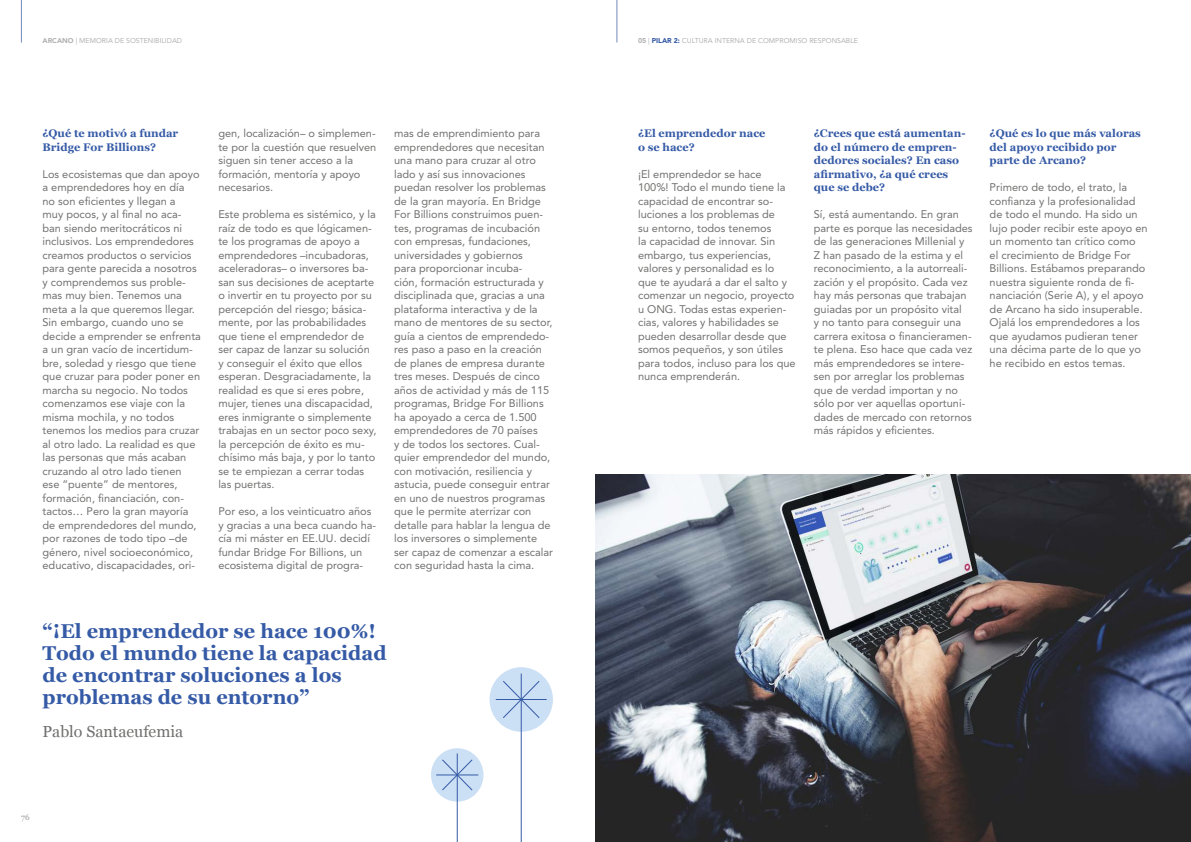
<style>
.page{position:relative;width:1191px;height:842px;background:#fff}
.page>*{position:absolute;margin:0;border:0;box-sizing:border-box;transform-origin:0 0}
.t1{font:700 20px/22px "Georgia";color:#355aa6}
.t2{font:16px "Georgia";color:#70706f}
.Párrafo_1{font:11px/13.5px "Avenir LT Std";color:#70706f}
.Subtítulo_párrafo{font:700 11px/13.5px "Georgia";color:#355aa6}
.Párrafo_1-2{font:700 11px/13.5px "Georgia";color:#355aa6}
.t3{font:8px "Georgia";color:#9d9d9d}
.t4{font:7px "Avenir LT Std";color:#b2b2b2}
.s1{font-weight:900}
.s2{font-weight:900;color:#355aa6}
</style>
<div class="page">
<hr style="left:617px;top:0;width:1px;height:43px;background:#718bbe">
<hr style="left:21px;top:0;width:1px;height:43px;background:#718bbe">
<img style="left:595px;top:475px;width:596px;height:367px">
<div style="left:431px;top:748px;width:52px;height:54px;background:#cbdff5;border-radius:50%"></div>
<hr style="left:436px;top:775px;width:42px;height:1px;background:#355aa6">
<hr style="left:457px;top:753px;width:1px;height:89px;background:#355aa6">
<svg style="left:442px;top:759px;width:30px;height:31px"></svg>
<div style="left:489px;top:667px;width:64px;height:65px;background:#cbdff5;border-radius:50%"></div>
<hr style="left:496px;top:699px;width:50px;height:1px;background:#355aa6">
<hr style="left:521px;top:673px;width:1px;height:169px;background:#355aa6">
<svg style="left:503px;top:681px;width:36px;height:37px"></svg>
<p class="t4" style="left:43px;top:36px;width:141px"><span class="s1">ARCANO</span> | MEMORIA DE SOSTENIBILIDAD</p>
<p class="t4" style="left:638px;top:36px;width:221px"><span class="s1">05</span> | <span class="s2">PILAR 2:</span> CULTURA INTERNA DE COMPROMISO RESPONSABLE</p>
<p class="Subtítulo_párrafo" style="left:43px;top:126px;width:137px">¿Qué te motivó a fundar<br>Bridge For Billions?</p>
<p class="Párrafo_1" style="left:43px;top:167px;width:160px">Los ecosistemas que dan apoyo a emprendedores hoy en día<br>no son eficientes y llegan a<br>muy pocos, y al final no aca&shy;ban siendo meritocráticos ni inclusivos. Los emprendedores creamos productos o servicios para gente parecida a nosotros y comprendemos sus proble&shy;mas muy bien. Tenemos una meta a la que queremos llegar.<br>Sin embargo, cuando uno se decide a emprender se enfrenta a un gran vacío de incertidum&shy;bre, soledad y riesgo que tiene que cruzar para poder poner en marcha su negocio. No todos comenzamos ese viaje con la misma mochila, y no todos tenemos los medios para cruzar al otro lado. La realidad es que las personas que más acaban cruzando al otro lado tienen ese “puente” de mentores, formación, financiación, con&shy;tactos… Pero la gran mayoría de emprendedores del mundo, por razones de todo tipo –de género, nivel socioeconómico, educativo, discapacidades, ori-</p>
<p class="Párrafo_1" style="left:218px;top:127px;width:159px">gen, localización– o simplemen&shy;te por la cuestión que resuelven siguen sin tener acceso a la formación, mentoría y apoyo necesarios.</p>
<p class="Párrafo_1" style="left:218px;top:208px;width:159px">Este problema es sistémico, y la raíz de todo es que lógicamen&shy;te los programas de apoyo a emprendedores –incubadoras, aceleradoras– o inversores ba&shy;san sus decisiones de aceptarte o invertir en tu proyecto por su percepción del riesgo; básica&shy;mente, por las probabilidades que tiene el emprendedor de ser capaz de lanzar su solución y conseguir el éxito que ellos esperan. Desgraciadamente, la realidad es que si eres pobre, mujer, tienes una discapacidad, eres inmigrante o simplemente trabajas en un sector poco sexy, la percepción de éxito es mu&shy;chísimo más baja, y por lo tanto se te empiezan a cerrar todas las puertas.</p>
<p class="Párrafo_1" style="left:218px;top:505px;width:159px">Por eso, a los veinticuatro años y gracias a una beca cuando ha&shy;cía mi máster en EE.UU. decidí fundar Bridge For Billions, un ecosistema digital de progra-</p>
<p class="Párrafo_1" style="left:394px;top:127px;width:160px">mas de emprendimiento para emprendedores que necesitan una mano para cruzar al otro lado y así sus innovaciones puedan resolver los problemas de la gran mayoría. En Bridge<br>For Billions construimos puen&shy;tes, programas de incubación con empresas, fundaciones, universidades y gobiernos<br>para proporcionar incuba-<br>ción, formación estructurada y disciplinada que, gracias a una plataforma interactiva y de la mano de mentores de su sector, guía a cientos de emprendedo&shy;res paso a paso en la creación de planes de empresa durante tres meses. Después de cinco años de actividad y más de 115 programas, Bridge For Billions ha apoyado a cerca de 1.500 emprendedores de 70 países<br>y de todos los sectores. Cual&shy;quier emprendedor del mundo, con motivación, resiliencia y astucia, puede conseguir entrar en uno de nuestros programas que le permite aterrizar con detalle para hablar la lengua de los inversores o simplemente ser capaz de comenzar a escalar con seguridad hasta la cima.</p>
<p class="t1" style="left:43px;top:619px;width:346px">“¡El emprendedor se hace 100%!<br>Todo el mundo tiene la capacidad de encontrar soluciones a los problemas de su entorno”</p>
<p class="t2" style="left:43px;top:720px;width:142px">Pablo Santaeufemia</p>
<p class="t3" style="left:21px;top:812px;width:10px">76</p>
<p class="Subtítulo_párrafo" style="left:638px;top:126px;width:129px">¿El emprendedor nace o se hace?</p>
<p class="Párrafo_1" style="left:638px;top:167px;width:159px">¡El emprendedor se hace<br>100%! Todo el mundo tiene la capacidad de encontrar so&shy;luciones a los problemas de<br>su entorno, todos tenemos<br>la capacidad de innovar. Sin embargo, tus experiencias, valores y personalidad es lo que te ayudará a dar el salto y comenzar un negocio, proyecto u ONG. Todas estas experien&shy;cias, valores y habilidades se pueden desarrollar desde que somos pequeños, y son útiles para todos, incluso para los que nunca emprenderán.</p>
<p class="Párrafo_1-2" style="left:814px;top:126px;width:153px">¿Crees que está aumentan&shy;do el número de empren&shy;dedores sociales? En caso afirmativo, ¿a qué crees que se debe?</p>
<p class="Párrafo_1" style="left:814px;top:208px;width:160px">Sí, está aumentando. En gran parte es porque las necesidades de las generaciones Millenial y<br>Z han pasado de la estima y el reconocimiento, a la autorreali&shy;zación y el propósito. Cada vez hay más personas que trabajan guiadas por un propósito vital<br>y no tanto para conseguir una carrera exitosa o financieramen&shy;te plena. Eso hace que cada vez más emprendedores se intere&shy;sen por arreglar los problemas que de verdad importan y no sólo por ver aquellas oportuni&shy;dades de mercado con retornos más rápidos y eficientes.</p>
<p class="Subtítulo_párrafo" style="left:989px;top:126px;width:153px">¿Qué es lo que más valoras del apoyo recibido por parte de Arcano?</p>
<p class="Párrafo_1" style="left:989px;top:181px;width:159px">Primero de todo, el trato, la confianza y la profesionalidad de todo el mundo. Ha sido un lujo poder recibir este apoyo en un momento tan crítico como<br>el crecimiento de Bridge For<br>Billions. Estábamos preparando nuestra siguiente ronda de fi&shy;nanciación (Serie A), y el apoyo de Arcano ha sido insuperable.<br>Ojalá los emprendedores a los que ayudamos pudieran tener una décima parte de lo que yo he recibido en estos temas.</p>
</div>
